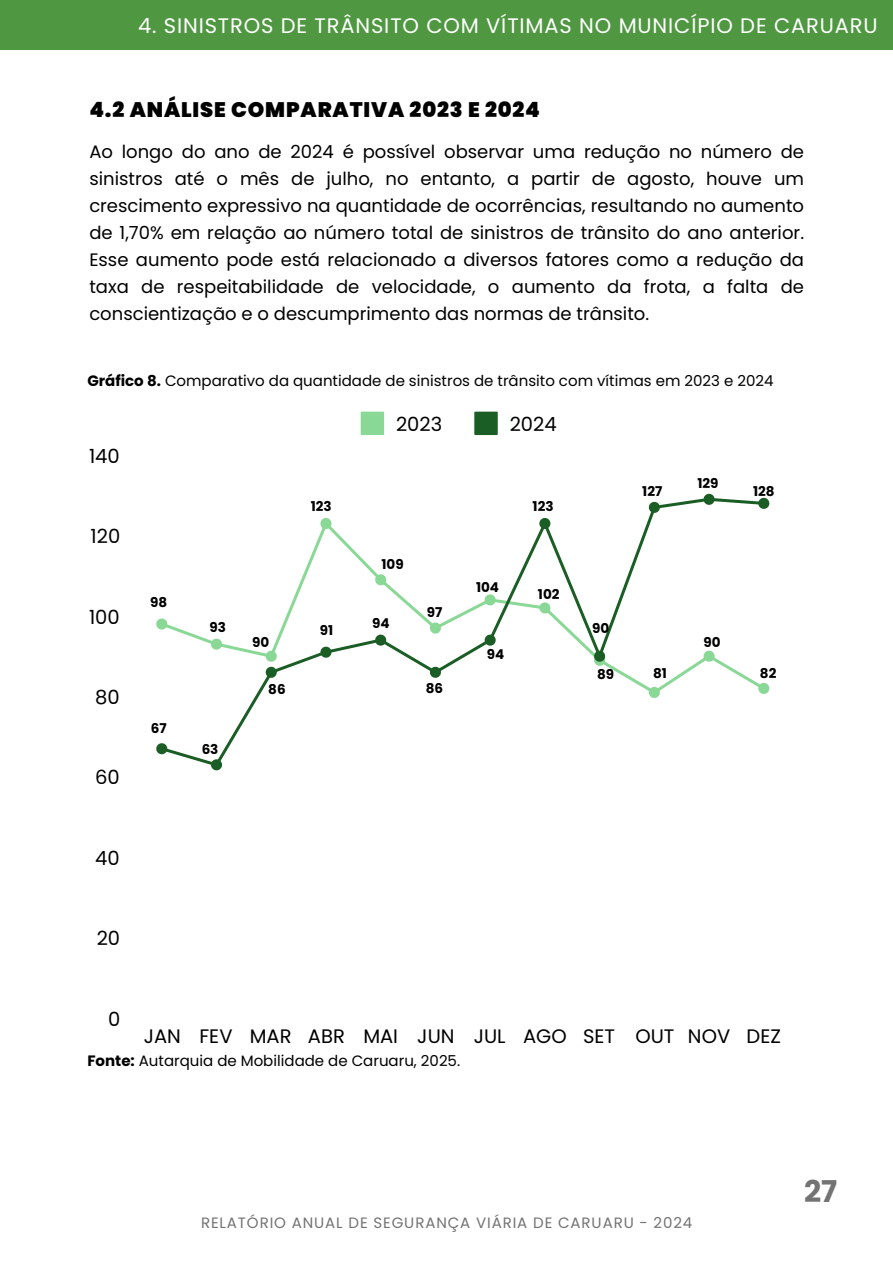
<style>
.page{position:relative;width:893px;height:1264px;background:#fff}
.page>*{position:absolute;margin:0;border:0;box-sizing:border-box;transform-origin:0 0}
.t1{font:700 30px "Poppins";color:#737373}
.t2{font:21px "Poppins";letter-spacing:.04em;color:#fff}
.t3{font:900 21px "Poppins";letter-spacing:.04em;color:#000}
.t4{font:19.5px "Poppins";color:#000}
.t5{font:18px/27px "Poppins";color:#000;text-align:justify}
.t6{font:15px "Poppins";color:#000}
.t7{font:15px "Poppins";letter-spacing:.06em;color:#737373}
.t8{font:700 13.5px "Poppins";color:#000}
.s1{font-weight:700}
</style>
<div class="page">
<svg style="left:360px;top:411px;width:24px;height:24px"></svg>
<svg style="left:474px;top:411px;width:23px;height:24px"></svg>
<svg style="left:156px;top:494px;width:613px;height:276px"></svg>
<div style="left:0;top:0;width:892px;height:50px;background:#509742"></div>
<p class="t2" style="left:138px;top:11px;width:741px">4. SINISTROS DE TRÂNSITO COM VÍTIMAS NO MUNICÍPIO DE CARUARU</p>
<h3 class="t3" style="left:89px;top:95px;width:452px">4.2 ANÁLISE COMPARATIVA 2023 E 2024</h3>
<h2 class="t5" style="left:89px;top:138px;width:716px">Ao longo do ano de 2024 é possível observar uma redução no número de sinistros até o mês de julho, no entanto, a partir de agosto, houve um crescimento expressivo na quantidade de ocorrências, resultando no aumento de 1,70% em relação ao número total de sinistros de trânsito do ano anterior.<br>Esse aumento pode está relacionado a diversos fatores como a redução da taxa de respeitabilidade de velocidade, o aumento da frota, a falta de conscientização e o descumprimento das normas de trânsito.</h2>
<p class="t6" style="left:87px;top:370px;width:687px"><span class="s1">Gráfico 8.</span> Comparativo da quantidade de sinistros de trânsito com vítimas em 2023 e 2024</p>
<p class="t4" style="left:89px;top:442px;width:32px">140</p>
<p class="t4" style="left:91px;top:522px;width:31px">120</p>
<p class="t4" style="left:89px;top:603px;width:32px">100</p>
<p class="t4" style="left:95px;top:683px;width:26px">80</p>
<p class="t4" style="left:95px;top:764px;width:26px">60</p>
<p class="t4" style="left:95px;top:844px;width:26px">40</p>
<p class="t4" style="left:97px;top:924px;width:25px">20</p>
<p class="t8" style="left:150px;top:593px;width:19px">98</p>
<h4 class="t8" style="left:151px;top:718px;width:17px">67</h4>
<h6 class="t8" style="left:311px;top:496px;width:22px">123</h6>
<p class="t8" style="left:209px;top:617px;width:18px">93</p>
<p class="t8" style="left:202px;top:739px;width:18px">63</p>
<p class="t8" style="left:252px;top:633px;width:19px">90</p>
<p class="t8" style="left:268px;top:680px;width:19px">86</p>
<p class="t8" style="left:320px;top:621px;width:15px">91</p>
<p class="t4" style="left:396px;top:410px;width:48px">2023</p>
<p class="t4" style="left:509px;top:410px;width:48px">2024</p>
<p class="t8" style="left:381px;top:554px;width:24px">109</p>
<p class="t8" style="left:372px;top:613px;width:19px">94</p>
<h6 class="t8" style="left:427px;top:603px;width:17px">97</h6>
<p class="t8" style="left:426px;top:679px;width:19px">86</p>
<h6 class="t8" style="left:476px;top:577px;width:25px">104</h6>
<p class="t8" style="left:487px;top:644px;width:19px">94</p>
<p class="t8" style="left:532px;top:496px;width:22px">123</p>
<p class="t8" style="left:538px;top:585px;width:23px">102</p>
<h6 class="t8" style="left:642px;top:481px;width:22px">127</h6>
<p class="t8" style="left:697px;top:474px;width:23px">129</p>
<h6 class="t8" style="left:753px;top:481px;width:23px">128</h6>
<p class="t8" style="left:592px;top:618px;width:19px">90</p>
<p class="t8" style="left:597px;top:665px;width:19px">89</p>
<h6 class="t8" style="left:653px;top:663px;width:15px">81</h6>
<p class="t8" style="left:703px;top:633px;width:19px">90</p>
<h6 class="t8" style="left:759px;top:663px;width:18px">82</h6>
<p class="t4" style="left:108px;top:1005px;width:14px">0</p>
<p class="t4" style="left:144px;top:1022px;width:638px">JAN FEV MAR ABR MAI JUN JUL AGO SET OUT NOV DEZ</p>
<p class="t6" style="left:87px;top:1050px;width:374px"><span class="s1">Fonte:</span> Autarquia de Mobilidade de Caruaru, 2025.</p>
<h6 class="t7" style="left:201px;top:1212px;width:493px">RELATÓRIO ANUAL DE SEGURANÇA VIÁRIA DE CARUARU - 2024</h6>
<h1 class="t1" style="left:804px;top:1169px;width:35px">27</h1>
</div>
